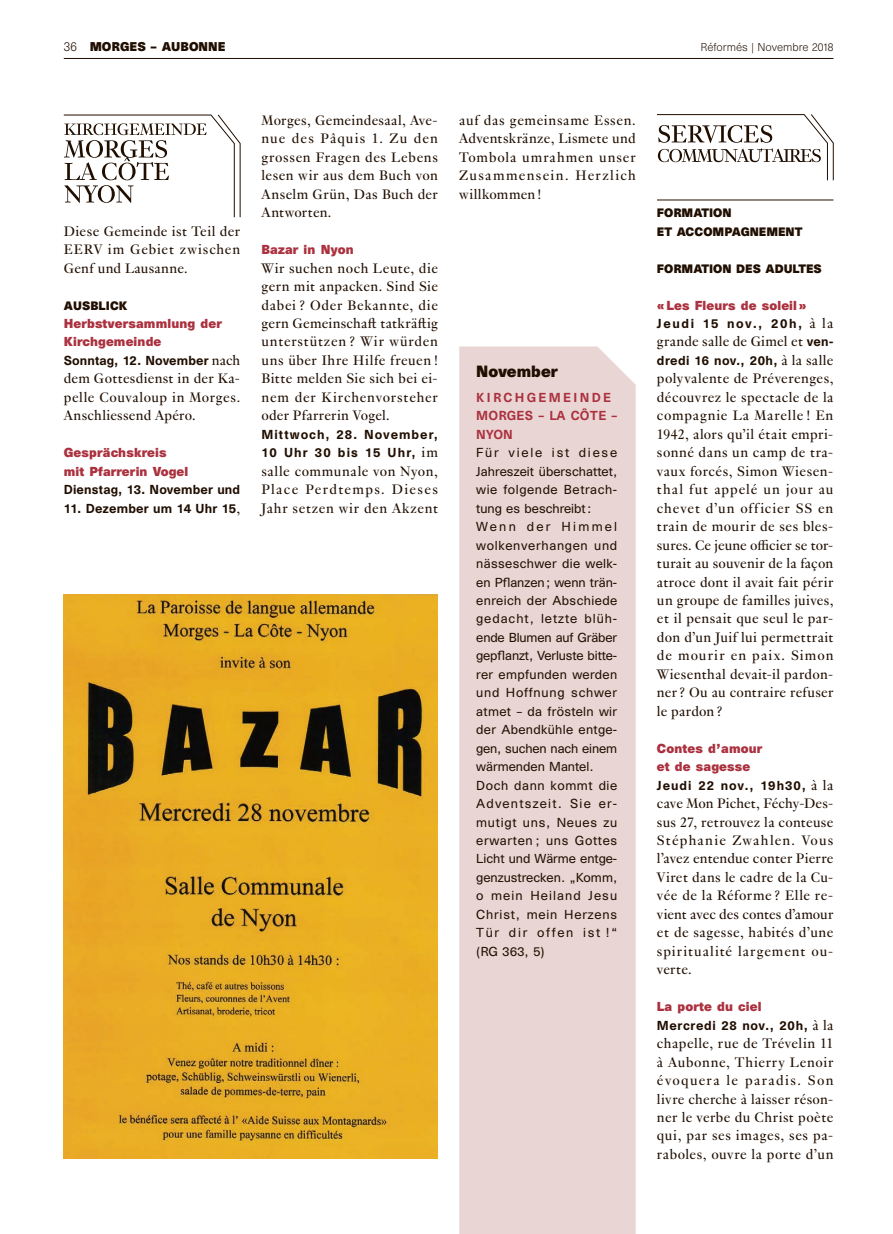
<style>
.page{position:relative;width:893px;height:1234px;background:#fff}
.page>*{position:absolute;margin:0;border:0;box-sizing:border-box;transform-origin:0 0}
.REF_Texte_indd{font:15px/18.5px "Genath";letter-spacing:.035em;color:#200e00;text-align:justify}
.REF_Texte_indd-2{font:15px "Genath";letter-spacing:.015em;color:#200e00}
.REF_Titre-encadre_in{font:700 15px "Unica SB";color:#200e00}
.REF_Texte-encadre_in{font:12px/18.5px "Unica SB";letter-spacing:.025em;color:#200e00;text-align:justify}
.REF_P2_Titre_indd{font:700 12px/18.5px "Unica SB";letter-spacing:.01em;color:#ab313f}
.REF_Texte_indd-3{font:500 12px "Unica SB";letter-spacing:.04em;color:#200e00}
.REF_Texte_indd-4{font:500 12px/18.5px "Unica SB";letter-spacing:.09em;color:#200e00}
.REF_Texte-encadre_in-2{font:500 12px/18.5px "Unica SB";letter-spacing:.11em;color:#ab313f}
.REF_Texte_indd-5{font:500 12px "Unica SB";letter-spacing:.01em;color:#200e00}
.REF_Texte_indd-6{font:500 12px "Unica SB";letter-spacing:.015em;color:#200e00}
.REF_Texte_indd-7{font:500 12px "Unica SB";letter-spacing:.02em;color:#200e00}
.REF_Texte_indd-8{font:500 12px "Unica SB";letter-spacing:.08em;color:#200e00}
.REF_Texte_indd-9{font:500 12px "Unica SB";letter-spacing:.13em;color:#200e00}
.t1{font:700 11.7px "Unica SB";color:#200e00}
.REF_P2_Rubriques_ind{font:700 11.25px "Unica SB";color:#200e00}
.REF_P2_Rubriques-sou{font:700 11.25px/18.5px "Unica SB";color:#200e00}
.t2{font:300 10.5px "Unica SB";color:#200e00}
.s1{font-weight:300;font-size:12px}
.s2{font-family:"Genath";font-weight:400;font-size:15px}
.s3{font-family:"Unica SB";font-weight:500;font-size:12px}
</style>
<div class="page">
<svg style="left:63px;top:114px;width:178px;height:104px"></svg>
<hr style="left:657px;top:200px;width:176px;height:1px;background:#200e00">
<svg style="left:656px;top:114px;width:178px;height:67px"></svg>
<div style="left:459px;top:346px;width:177px;height:887px;background:#e9d6d4"></div>
<img style="left:64px;top:594px;width:374px;height:564px">
<hr style="left:64px;top:58px;width:769px;height:1px;background:#200e00">
<p class="t1" style="left:64px;top:39px;width:163px"><span class="s1">36</span> MORGES – AUBONNE</p>
<p class="t2" style="left:700px;top:41px;width:134px">Réformés | Novembre 2018</p>
<p class="REF_Texte_indd" style="left:64px;top:220px;width:178px">Diese Gemeinde ist Teil der EERV im Gebiet zwischen Genf und Lausanne.</p>
<p class="REF_P2_Rubriques_ind" style="left:64px;top:298px;width:65px">AUSBLICK</p>
<p class="REF_P2_Titre_indd" style="left:64px;top:315px;width:160px">Herbstversammlung der<br>Kirchgemeinde</p>
<p class="REF_Texte_indd-5" style="left:64px;top:353px;width:178px">Sonntag, 12. November <span class="s2">nach</span></p>
<p class="REF_Texte_indd" style="left:64px;top:368px;width:178px">dem Gottesdienst in der Ka&shy;pelle Couvaloup in Morges.<br>Anschliessend Apéro.</p>
<p class="REF_P2_Titre_indd" style="left:64px;top:444px;width:104px">Gesprächskreis</p>
<p class="REF_P2_Titre_indd" style="left:64px;top:463px;width:126px">mit Pfarrerin Vogel</p>
<p class="REF_Texte_indd-6" style="left:64px;top:482px;width:178px">Dienstag, 13. November und</p>
<p class="REF_Texte_indd-7" style="left:64px;top:500px;width:178px">11. Dezember um 14 Uhr 15<span class="s2">,</span></p>
<p class="REF_Texte_indd" style="left:261px;top:110px;width:178px">Morges, Gemeindesaal, Ave&shy;nue des Pâquis 1. Zu den grossen Fragen des Lebens lesen wir aus dem Buch von Anselm Grün, Das Buch der Antworten.</p>
<p class="REF_P2_Titre_indd" style="left:261px;top:241px;width:94px">Bazar in Nyon</p>
<p class="REF_Texte_indd" style="left:261px;top:257px;width:178px">Wir suchen noch Leute, die gern mit anpacken. Sind Sie dabei ? Oder Bekannte, die gern Gemeinschaft tatkräftig unterstützen ? Wir würden uns über Ihre Hilfe freuen !<br>Bitte melden Sie sich bei ei&shy;nem der Kirchenvorsteher oder Pfarrerin Vogel.</p>
<p class="REF_Texte_indd-4" style="left:261px;top:426px;width:178px">Mittwoch, 28. November,<br>10 Uhr 30 bis 15 Uhr, <span class="s2">im</span></p>
<p class="REF_Texte_indd" style="left:261px;top:460px;width:178px">salle communale von Nyon, Place Perdtemps. Dieses Jahr setzen wir den Akzent</p>
<p class="REF_Texte_indd" style="left:459px;top:110px;width:178px">auf das gemeinsame Essen.<br>Adventskränze, Lismete und Tombola umrahmen unser Zusammensein. Herzlich willkommen !</p>
<p class="REF_Titre-encadre_in" style="left:476px;top:362px;width:83px">November</p>
<p class="REF_Texte-encadre_in-2" style="left:476px;top:389px;width:143px">KIRCHGEMEINDE<br>MORGES – LA CÔTE –<br>NYON</p>
<p class="REF_Texte-encadre_in" style="left:476px;top:444px;width:143px">Für viele ist diese Jahreszeit überschattet, wie folgende Betrach&shy;tung es beschreibt:</p>
<p class="REF_Texte-encadre_in" style="left:476px;top:517px;width:143px">Wenn der Himmel wolkenverhangen und nässeschwer die welk&shy;en Pflanzen; wenn trän&shy;enreich der Abschiede gedacht, letzte blüh&shy;ende Blumen auf Gräber gepflanzt, Verluste bitte&shy;rer empfunden werden und Hoffnung schwer atmet – da frösteln wir der Abendkühle entge&shy;gen, suchen nach einem wärmenden Mantel.</p>
<p class="REF_Texte-encadre_in" style="left:476px;top:776px;width:143px">Doch dann kommt die Adventszeit. Sie er&shy;mutigt uns, Neues zu erwarten ; uns Gottes Licht und Wärme entge&shy;genzustrecken. „Komm, o mein Heiland Jesu Christ, mein Herzens Tür dir offen ist !“ (RG 363, 5)</p>
<p class="REF_P2_Rubriques-sou" style="left:657px;top:205px;width:147px">FORMATION<br>ET ACCOMPAGNEMENT</p>
<p class="REF_P2_Rubriques_ind" style="left:657px;top:261px;width:166px">FORMATION DES ADULTES</p>
<p class="REF_P2_Titre_indd" style="left:657px;top:297px;width:151px">«Les Fleurs de soleil»</p>
<p class="REF_Texte_indd-9" style="left:657px;top:316px;width:178px">Jeudi 15 nov., 20h, <span class="s2">à la</span></p>
<p class="REF_Texte_indd-2" style="left:657px;top:331px;width:178px">grande salle de Gimel et <span class="s3">ven-</span></p>
<p class="REF_Texte_indd-3" style="left:657px;top:353px;width:178px">dredi 16 nov., 20h, <span class="s2">à la salle</span></p>
<p class="REF_Texte_indd" style="left:657px;top:368px;width:178px">polyvalente de Préverenges, découvrez le spectacle de la compagnie La Marelle ! En 1942, alors qu’il était empri&shy;sonné dans un camp de tra&shy;vaux forcés, Simon Wiesen&shy;thal fut appelé un jour au chevet d’un officier SS en train de mourir de ses bles&shy;sures. Ce jeune officier se tor&shy;turait au souvenir de la façon atroce dont il avait fait périr un groupe de familles juives, et il pensait que seul le par&shy;don d’un Juif lui permettrait de mourir en paix. Simon Wiesenthal devait-il pardon&shy;ner ? Ou au contraire refuser le pardon ?</p>
<p class="REF_P2_Titre_indd" style="left:657px;top:740px;width:107px">Contes d’amour</p>
<p class="REF_P2_Titre_indd" style="left:657px;top:758px;width:95px">et de sagesse</p>
<p class="REF_Texte_indd-8" style="left:657px;top:777px;width:178px">Jeudi 22 nov., 19h30, <span class="s2">à la</span></p>
<p class="REF_Texte_indd" style="left:657px;top:792px;width:178px">cave Mon Pichet, Féchy-Des&shy;sus 27, retrouvez la conteuse Stéphanie Zwahlen. Vous l’avez entendue conter Pierre Viret dans le cadre de la Cu&shy;vée de la Réforme ? Elle re&shy;vient avec des contes d’amour et de sagesse, habités d’une spiritualité largement ou&shy;verte.</p>
<p class="REF_P2_Titre_indd" style="left:657px;top:998px;width:106px">La porte du ciel</p>
<p class="REF_Texte_indd-3" style="left:657px;top:1017px;width:178px">Mercredi 28 nov., 20h, <span class="s2">à la</span></p>
<p class="REF_Texte_indd" style="left:657px;top:1032px;width:178px">chapelle, rue de Trévelin 11 à Aubonne, Thierry Lenoir évoquera le paradis. Son livre cherche à laisser réson&shy;ner le verbe du Christ poète qui, par ses images, ses pa&shy;raboles, ouvre la porte d’un</p>
</div>
